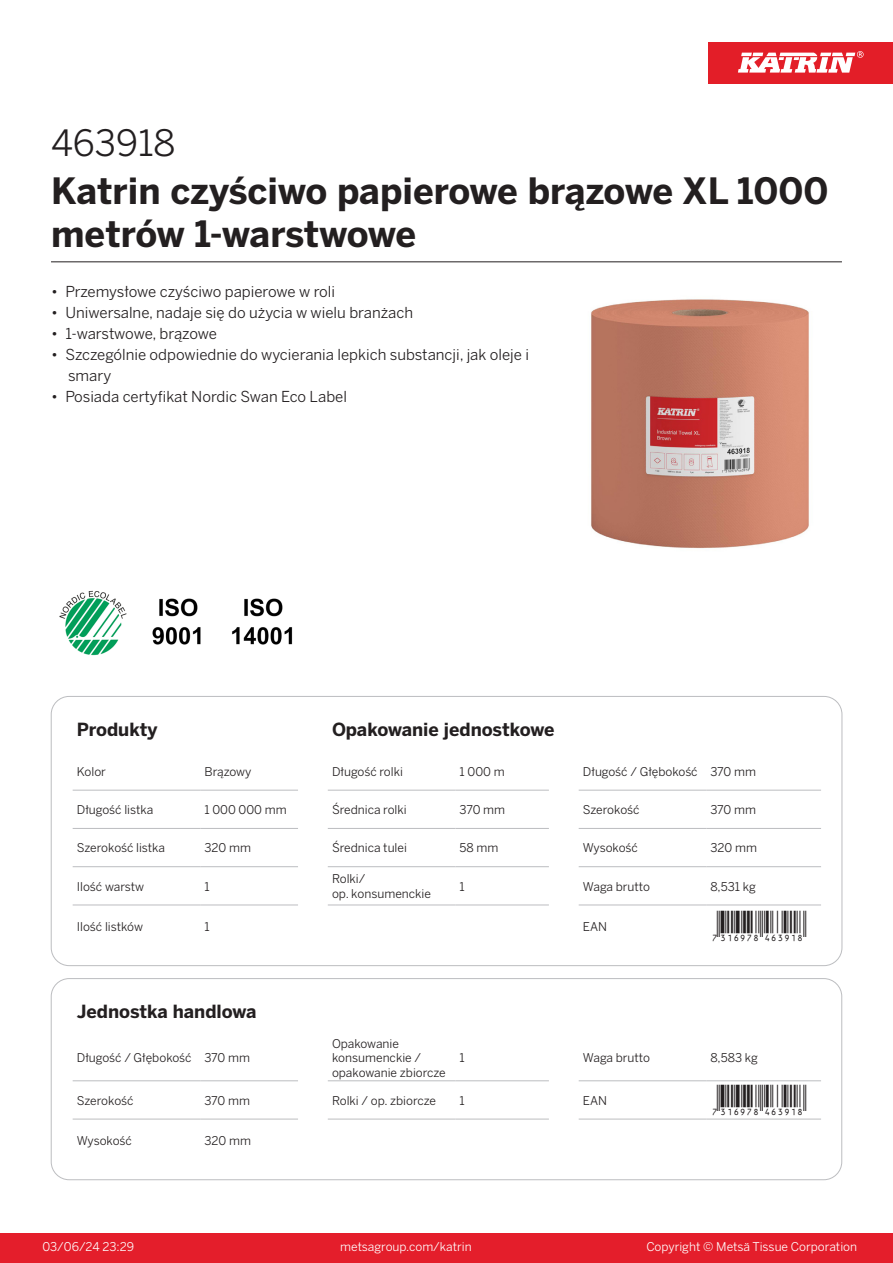
<style>
.page{position:relative;width:893px;height:1263px;background:#fff}
.page>*{position:absolute;margin:0;border:0;box-sizing:border-box;transform-origin:0 0}
.Product_Name{font:700 36px/43.2px "Benton Sans";letter-spacing:-.005em;color:#231f20}
.External_material_co{font:36px "Benton Sans";color:#231f20}
.T_EAN{font:30px "Viisas EAN Matala";color:#231f20}
.T_TableHeader{font:700 18px "Benton Sans";color:#231f20}
.MarketingBullets{font:15px/21px "Benton Sans";color:#231f20}
.T_TableBody{font:12px/14.4px "Benton Sans";color:#231f20}
.t1{font:12px "Benton Sans";color:#fff}
</style>
<div class="page">
<div style="left:0;top:1233px;width:893px;height:30px;background:#e41e2b"></div>
<div style="left:708px;top:43px;width:185px;height:41px;background:#e31e28"></div>
<svg style="left:738px;top:51px;width:126px;height:22px"></svg>
<hr style="left:73px;top:790px;width:127px;height:1px;background:#bcbdc0">
<hr style="left:200px;top:790px;width:98px;height:1px;background:#bcbdc0">
<hr style="left:328px;top:790px;width:127px;height:1px;background:#bcbdc0">
<hr style="left:455px;top:790px;width:94px;height:1px;background:#bcbdc0">
<hr style="left:579px;top:790px;width:127px;height:1px;background:#bcbdc0">
<hr style="left:706px;top:790px;width:115px;height:1px;background:#bcbdc0">
<hr style="left:73px;top:828px;width:127px;height:1px;background:#bcbdc0">
<hr style="left:200px;top:828px;width:98px;height:1px;background:#bcbdc0">
<hr style="left:328px;top:828px;width:127px;height:1px;background:#bcbdc0">
<hr style="left:455px;top:828px;width:94px;height:1px;background:#bcbdc0">
<hr style="left:579px;top:828px;width:127px;height:1px;background:#bcbdc0">
<hr style="left:706px;top:828px;width:115px;height:1px;background:#bcbdc0">
<hr style="left:73px;top:866px;width:127px;height:1px;background:#bcbdc0">
<hr style="left:200px;top:866px;width:98px;height:1px;background:#bcbdc0">
<hr style="left:328px;top:866px;width:127px;height:1px;background:#bcbdc0">
<hr style="left:455px;top:866px;width:94px;height:1px;background:#bcbdc0">
<hr style="left:579px;top:866px;width:127px;height:1px;background:#bcbdc0">
<hr style="left:706px;top:866px;width:115px;height:1px;background:#bcbdc0">
<hr style="left:73px;top:905px;width:127px;height:1px;background:#bcbdc0">
<hr style="left:200px;top:905px;width:98px;height:1px;background:#bcbdc0">
<hr style="left:328px;top:905px;width:127px;height:1px;background:#bcbdc0">
<hr style="left:455px;top:905px;width:94px;height:1px;background:#bcbdc0">
<hr style="left:579px;top:905px;width:127px;height:1px;background:#bcbdc0">
<hr style="left:706px;top:905px;width:115px;height:1px;background:#bcbdc0">
<hr style="left:73px;top:1080px;width:127px;height:1px;background:#bcbdc0">
<hr style="left:200px;top:1080px;width:98px;height:1px;background:#bcbdc0">
<hr style="left:328px;top:1080px;width:127px;height:1px;background:#bcbdc0">
<hr style="left:455px;top:1080px;width:94px;height:1px;background:#bcbdc0">
<hr style="left:579px;top:1080px;width:127px;height:1px;background:#bcbdc0">
<hr style="left:706px;top:1080px;width:115px;height:1px;background:#bcbdc0">
<hr style="left:73px;top:1119px;width:127px;height:1px;background:#bcbdc0">
<hr style="left:200px;top:1119px;width:98px;height:1px;background:#bcbdc0">
<hr style="left:328px;top:1119px;width:127px;height:1px;background:#bcbdc0">
<hr style="left:455px;top:1119px;width:94px;height:1px;background:#bcbdc0">
<hr style="left:579px;top:1119px;width:127px;height:1px;background:#bcbdc0">
<hr style="left:706px;top:1119px;width:115px;height:1px;background:#bcbdc0">
<div style="left:51px;top:978px;width:791px;height:202px;border:1px solid #bcbdc0;border-radius:18px"></div>
<img style="left:591px;top:299px;width:218px;height:249px">
<img style="left:59px;top:590px;width:68px;height:66px">
<img style="left:152px;top:598px;width:49px;height:47px">
<img style="left:232px;top:598px;width:61px;height:47px">
<hr style="left:51px;top:261px;width:791px;height:1px;background:#231f20">
<p class="External_material_co" style="left:51px;top:121px;width:126px">463918</p>
<p class="Product_Name" style="left:51px;top:170px;width:779px">Katrin czyściwo papierowe brązowe XL 1000 metrów 1-warstwowe</p>
<p class="MarketingBullets" style="left:51px;top:281px;width:286px">• Przemysłowe czyściwo papierowe w roli</p>
<p class="MarketingBullets" style="left:51px;top:302px;width:364px">• Uniwersalne, nadaje się do użycia w wielu branżach</p>
<p class="MarketingBullets" style="left:51px;top:323px;width:167px">• 1-warstwowe, brązowe</p>
<p class="MarketingBullets" style="left:68px;top:344px;width:463px;text-indent:-17px">• Szczególnie odpowiednie do wycierania lepkich substancji, jak oleje i smary</p>
<p class="MarketingBullets" style="left:51px;top:386px;width:297px">• Posiada certyfikat Nordic Swan Eco Label</p>
<p class="T_TableHeader" style="left:77px;top:718px;width:82px">Produkty</p>
<p class="T_TableHeader" style="left:332px;top:718px;width:224px">Opakowanie jednostkowe</p>
<p class="T_TableBody" style="left:77px;top:764px;width:31px">Kolor</p>
<p class="T_TableBody" style="left:204px;top:764px;width:49px">Brązowy</p>
<p class="T_TableBody" style="left:332px;top:764px;width:72px">Długość rolki</p>
<p class="T_TableBody" style="left:460px;top:764px;width:47px">1 000 m</p>
<p class="T_TableBody" style="left:583px;top:764px;width:116px">Długość / Głębokość</p>
<p class="T_TableBody" style="left:710px;top:764px;width:47px">370 mm</p>
<p class="T_TableBody" style="left:77px;top:802px;width:78px">Długość listka</p>
<p class="T_TableBody" style="left:204px;top:802px;width:84px">1 000 000 mm</p>
<p class="T_TableBody" style="left:332px;top:802px;width:76px">Średnica rolki</p>
<p class="T_TableBody" style="left:460px;top:802px;width:47px">370 mm</p>
<p class="T_TableBody" style="left:583px;top:802px;width:58px">Szerokość</p>
<p class="T_TableBody" style="left:710px;top:802px;width:47px">370 mm</p>
<p class="T_TableBody" style="left:77px;top:841px;width:90px">Szerokość listka</p>
<p class="T_TableBody" style="left:204px;top:841px;width:48px">320 mm</p>
<p class="T_TableBody" style="left:332px;top:841px;width:76px">Średnica tulei</p>
<p class="T_TableBody" style="left:460px;top:841px;width:40px">58 mm</p>
<p class="T_TableBody" style="left:583px;top:841px;width:56px">Wysokość</p>
<p class="T_TableBody" style="left:710px;top:841px;width:48px">320 mm</p>
<p class="T_TableBody" style="left:77px;top:879px;width:69px">Ilość warstw</p>
<p class="T_TableBody" style="left:204px;top:879px;width:7px">1</p>
<p class="T_TableBody" style="left:332px;top:872px;width:35px">Rolki/</p>
<p class="T_TableBody" style="left:332px;top:886px;width:100px">op. konsumenckie</p>
<p class="T_TableBody" style="left:460px;top:879px;width:7px">1</p>
<p class="T_TableBody" style="left:583px;top:879px;width:69px">Waga brutto</p>
<p class="T_TableBody" style="left:710px;top:879px;width:47px">8,531 kg</p>
<p class="T_TableBody" style="left:77px;top:919px;width:68px">Ilość listków</p>
<p class="T_TableBody" style="left:204px;top:919px;width:7px">1</p>
<p class="T_TableBody" style="left:583px;top:919px;width:26px">EAN</p>
<p class="T_EAN" style="left:710px;top:911px;width:97px">*7316978463918*</p>
<p class="T_TableHeader" style="left:77px;top:1000px;width:181px">Jednostka handlowa</p>
<p class="T_TableBody" style="left:77px;top:1050px;width:116px">Długość / Głębokość</p>
<p class="T_TableBody" style="left:204px;top:1050px;width:47px">370 mm</p>
<p class="T_TableBody" style="left:332px;top:1036px;width:115px">Opakowanie konsumenckie / opakowanie zbiorcze</p>
<p class="T_TableBody" style="left:460px;top:1050px;width:7px">1</p>
<p class="T_TableBody" style="left:583px;top:1050px;width:69px">Waga brutto</p>
<p class="T_TableBody" style="left:710px;top:1050px;width:49px">8,583 kg</p>
<p class="T_TableBody" style="left:77px;top:1093px;width:58px">Szerokość</p>
<p class="T_TableBody" style="left:204px;top:1093px;width:47px">370 mm</p>
<p class="T_TableBody" style="left:332px;top:1093px;width:105px">Rolki / op. zbiorcze</p>
<p class="T_TableBody" style="left:460px;top:1093px;width:7px">1</p>
<p class="T_TableBody" style="left:583px;top:1093px;width:26px">EAN</p>
<p class="T_EAN" style="left:710px;top:1084px;width:97px">*7316978463918*</p>
<p class="T_TableBody" style="left:77px;top:1133px;width:56px">Wysokość</p>
<p class="T_TableBody" style="left:204px;top:1133px;width:48px">320 mm</p>
<p class="t1" style="left:43px;top:1239px;width:93px">03/06/24 23:29</p>
<p class="t1" style="left:340px;top:1239px;width:133px">metsagroup.com/katrin</p>
<p class="t1" style="left:646px;top:1239px;width:212px">Copyright © Metsä Tissue Corporation</p>
</div>
